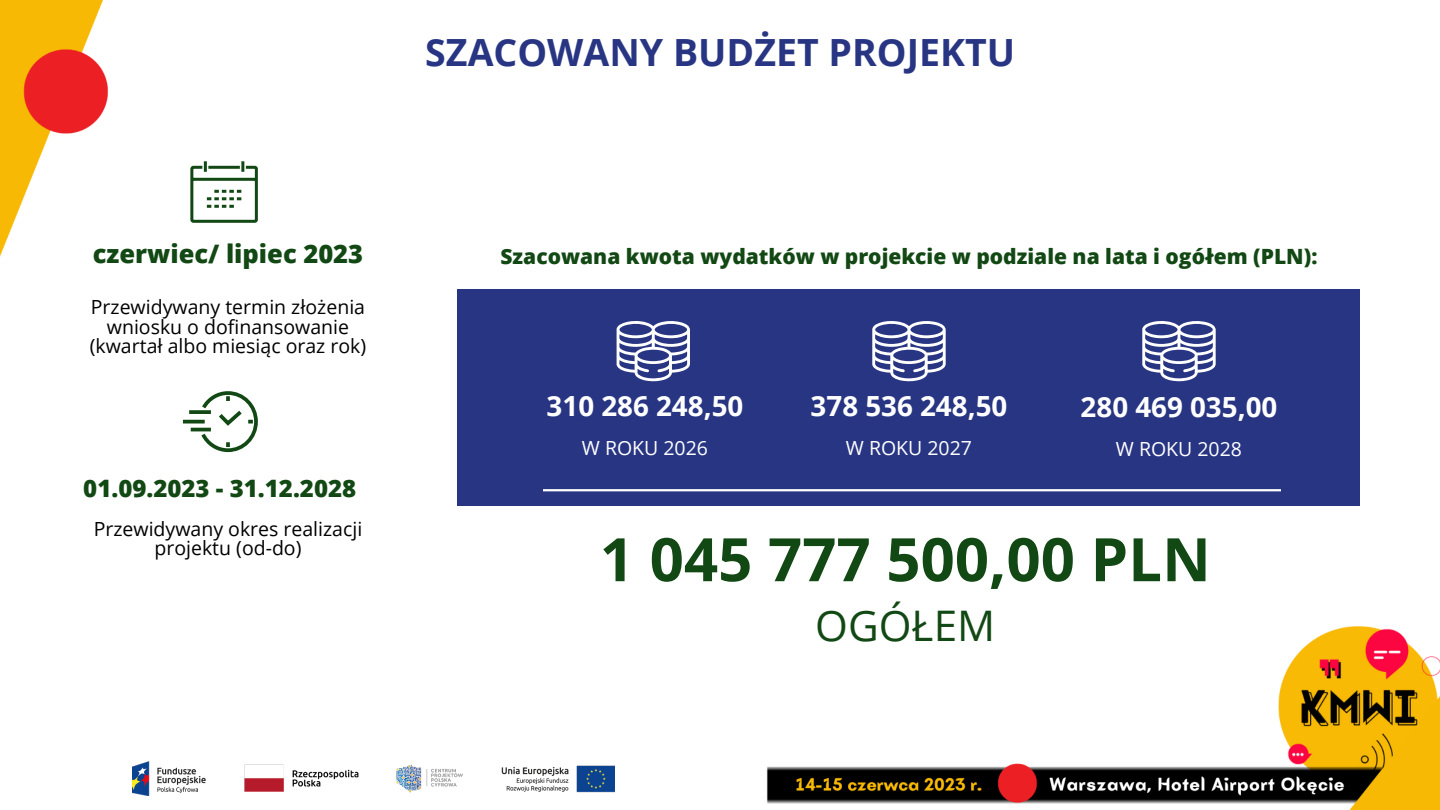
<style>
.page{position:relative;width:1440px;height:810px;background:#fff}
.page>*{position:absolute;margin:0;border:0;box-sizing:border-box;transform-origin:0 0}
.t1{font:700 60px "Open Sans";color:#124813}
.t2{font:42.15px "Open Sans";color:#124813}
.t3{font:700 37.5px "Open Sans";color:#283583}
.t4{font:700 27.75px "Open Sans";color:#fff}
.t5{font:800 25.5px "Open Sans";color:#124813}
.t6{font:800 24px "Open Sans";color:#124813}
.t7{font:800 21px "Open Sans";color:#124813}
.t8{font:19.5px/19.5px "Open Sans";color:#000;text-align:center}
.t9{font:19.5px "Open Sans";color:#fff}
</style>
<div class="page">
<img style="left:0;top:0;width:1440px;height:810px">
<img style="left:132px;top:761px;width:483px;height:34px">
<div style="left:458px;top:289px;width:902px;height:217px;background:#283583"></div>
<svg style="left:179px;top:389px;width:81px;height:65px"></svg>
<svg style="left:189px;top:158px;width:70px;height:66px"></svg>
<hr style="left:543px;top:489px;width:738px;height:2px;background:#fff">
<svg style="left:617px;top:321px;width:73px;height:61px"></svg>
<svg style="left:1142px;top:321px;width:74px;height:61px"></svg>
<svg style="left:872px;top:321px;width:74px;height:61px"></svg>
<h3 class="t3" style="left:425px;top:26px;width:591px">SZACOWANY BUDŻET PROJEKTU</h3>
<h3 class="t5" style="left:93px;top:235px;width:272px">czerwiec/ lipiec 2023</h3>
<p class="t8" style="left:90px;top:297px;width:278px">Przewidywany termin złożenia wniosku o dofinansowanie (kwartał albo miesiąc oraz rok)</p>
<p class="t6" style="left:83px;top:470px;width:274px">01.09.2023 - 31.12.2028</p>
<p class="t8" style="left:94px;top:518px;width:270px">Przewidywany okres realizacji projektu (od-do)</p>
<p class="t7" style="left:501px;top:240px;width:818px">Szacowana kwota wydatków w projekcie w podziale na lata i ogółem (PLN):</p>
<h3 class="t4" style="left:547px;top:387px;width:198px">310 286 248,50</h3>
<p class="t9" style="left:582px;top:435px;width:128px">W ROKU 2026</p>
<h3 class="t4" style="left:811px;top:387px;width:198px">378 536 248,50</h3>
<p class="t9" style="left:846px;top:435px;width:128px">W ROKU 2027</p>
<h3 class="t4" style="left:1081px;top:387px;width:198px">280 469 035,00</h3>
<p class="t9" style="left:1116px;top:436px;width:128px">W ROKU 2028</p>
<h1 class="t1" style="left:600px;top:517px;width:613px">1 045 777 500,00 PLN</h1>
<h2 class="t2" style="left:815px;top:597px;width:181px">OGÓŁEM</h2>
</div>
